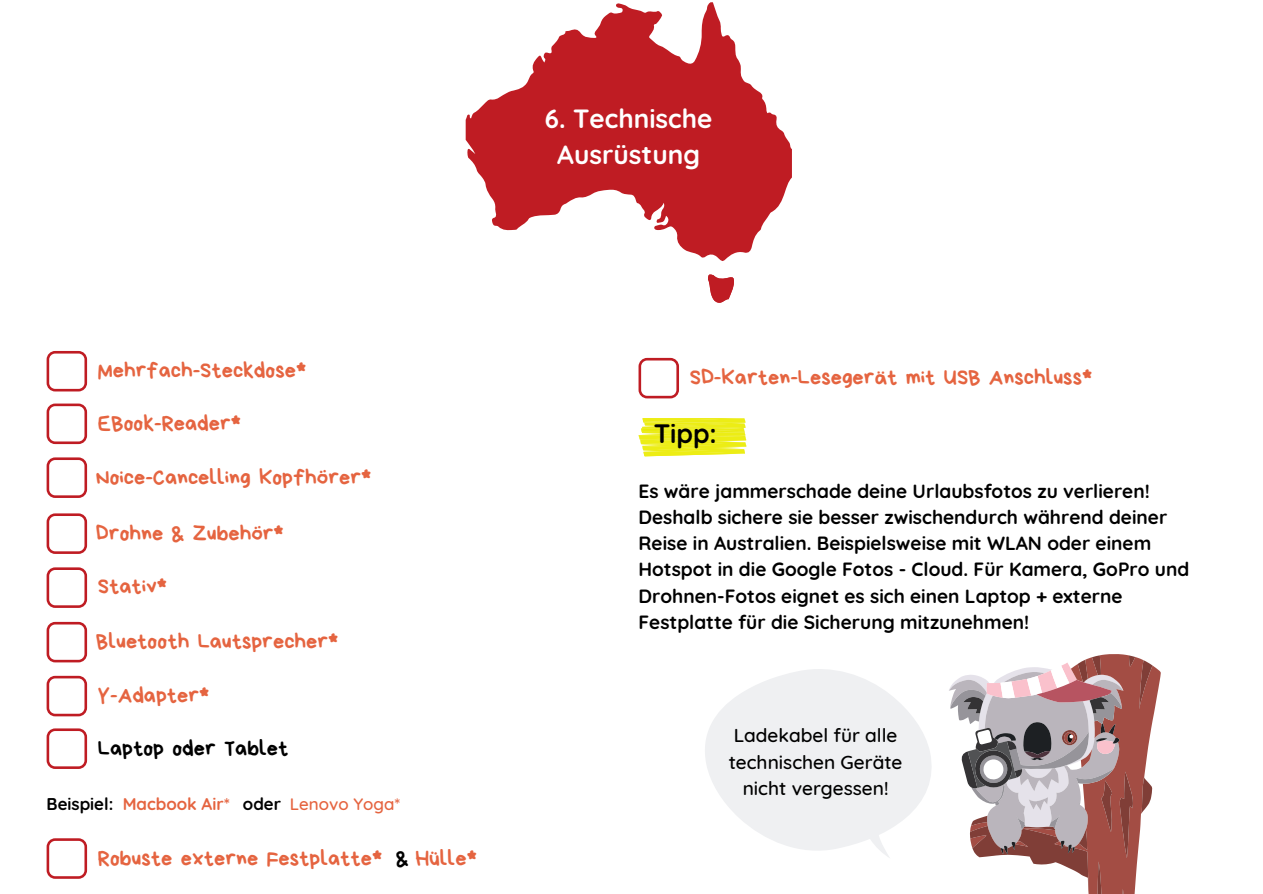
<style>
.page{position:relative;width:1263px;height:894px;background:#fff}
.page>*{position:absolute;margin:0;border:0;box-sizing:border-box;transform-origin:0 0}
.t1{font:700 26.55px "Quicksand";color:#000}
.t2{font:700 26.25px/36.3px "Quicksand";color:#fff;text-align:center}
.t3{font:22.2px "Bryndan Write";color:#e56440}
.t4{font:22.2px "Bryndan Write";color:#000}
.t5{font:700 19.05px/26.2px "Quicksand";color:#000}
.t6{font:500 19.05px/26.4px "Quicksand";color:#000;text-align:center}
.t7{font:700 16.95px "Quicksand";color:#000}
.s1{color:#e56440}
.s2{font-weight:500;color:#e56440}
.s3{color:#000}
</style>
<div class="page">
<svg style="left:466px;top:2px;width:326px;height:259px;fill:#bf1c23"></svg>
<svg style="left:708px;top:274px;width:26px;height:29px"></svg>
<svg style="left:47px;top:351px;width:40px;height:40px"></svg>
<svg style="left:47px;top:403px;width:40px;height:41px"></svg>
<svg style="left:47px;top:457px;width:40px;height:41px"></svg>
<svg style="left:47px;top:513px;width:40px;height:40px"></svg>
<svg style="left:47px;top:567px;width:40px;height:40px"></svg>
<svg style="left:47px;top:621px;width:40px;height:41px"></svg>
<svg style="left:47px;top:675px;width:40px;height:41px"></svg>
<svg style="left:47px;top:728px;width:40px;height:40px"></svg>
<svg style="left:47px;top:838px;width:40px;height:40px"></svg>
<svg style="left:638px;top:358px;width:41px;height:40px"></svg>
<svg style="left:639px;top:418px;width:107px;height:38px;background:#edee30"></svg>
<svg style="left:705px;top:669px;width:227px;height:189px"></svg>
<svg style="left:1102px;top:654px;width:59px;height:136px"></svg>
<svg style="left:949px;top:655px;width:203px;height:238px"></svg>
<h2 class="t2" style="left:545px;top:100px;width:169px">6. Technische<br>Ausrüstung</h2>
<p class="t3" style="left:98px;top:359px;width:210px">Mehrfach-Steckdose*</p>
<p class="t3" style="left:98px;top:412px;width:145px">EBook-Reader*</p>
<p class="t3" style="left:96px;top:465px;width:277px">Noice-Cancelling Kopfhörer*</p>
<p class="t3" style="left:96px;top:521px;width:189px">Drohne &amp; Zubehör*</p>
<p class="t3" style="left:98px;top:575px;width:71px">Stativ*</p>
<p class="t3" style="left:96px;top:630px;width:244px">Bluetooth Lautsprecher*</p>
<p class="t3" style="left:98px;top:684px;width:113px">Y-Adapter*</p>
<p class="t4" style="left:98px;top:736px;width:192px">Laptop oder Tablet</p>
<p class="t7" style="left:47px;top:793px;width:355px">Beispiel: <span class="s1">Macbook Air*</span> oder <span class="s2">Lenovo Yoga*</span></p>
<p class="t3" style="left:98px;top:846px;width:380px">Robuste externe Festplatte* <span class="s3">&amp;</span> Hülle*</p>
<p class="t3" style="left:690px;top:366px;width:404px">SD-Karten-Lesegerät mit USB Anschluss*</p>
<h1 class="t1" style="left:654px;top:416px;width:65px">Tipp:</h1>
<p class="t5" style="left:638px;top:477px;width:552px">Es wäre jammerschade deine Urlaubsfotos zu verlieren!<br>Deshalb sichere sie besser zwischendurch während deiner Reise in Australien. Beispielsweise mit WLAN oder einem Hotspot in die Google Fotos - Cloud. Für Kamera, GoPro und Drohnen-Fotos eignet es sich einen Laptop + externe Festplatte für die Sicherung mitzunehmen!</p>
<p class="t6" style="left:729px;top:721px;width:175px">Ladekabel für alle technischen Geräte nicht vergessen!</p>
</div>
